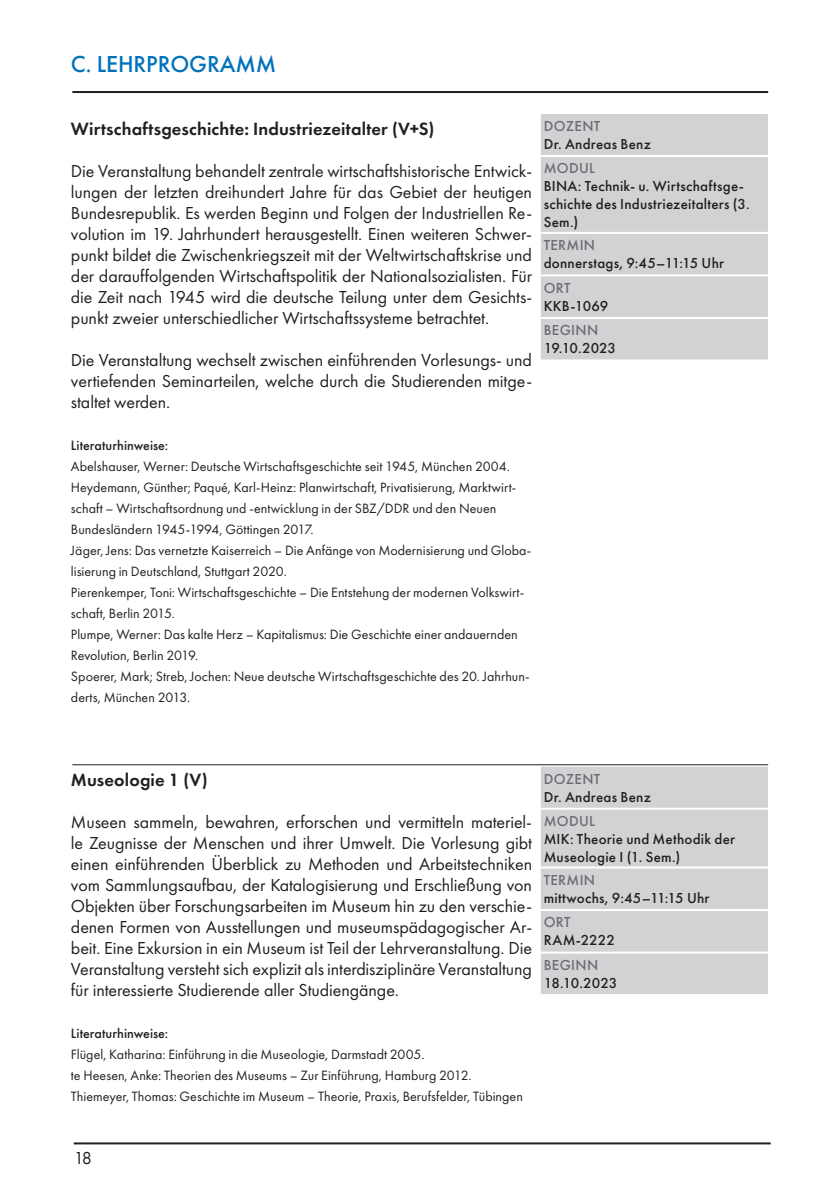
<style>
.page{position:relative;width:840px;height:1191px;background:#fff}
.page>*{position:absolute;margin:0;border:0;box-sizing:border-box;transform-origin:0 0}
.t1{font:500 24px "Futura PT";letter-spacing:-.005em;color:#0072bc}
.t2{font:600 18.4px "Futura PT";letter-spacing:.01em;color:#231f20}
.t3{font:18px/21px "Futura PT";letter-spacing:-.005em;color:#231f20;text-align:justify}
.t4{font:500 15px/18px "Futura PT";letter-spacing:.015em;color:#231f20}
.t5{font:500 15px "Futura PT";letter-spacing:.02em;color:#6c6d70}
.t6{font:14px/21px "Futura PT";color:#231f20}
.t7{font:500 14px "Futura PT";letter-spacing:.005em;color:#231f20}
</style>
<div class="page">
<hr style="left:74px;top:1142px;width:696px;height:2px;background:#231f20">
<hr style="left:72px;top:91px;width:695px;height:2px;background:#231f20">
<div style="left:541px;top:114px;width:226px;height:245px;background:#d1d2d4"></div>
<hr style="left:540px;top:155px;width:227px;height:2px;background:#fff">
<hr style="left:540px;top:232px;width:227px;height:2px;background:#fff">
<hr style="left:540px;top:274px;width:227px;height:2px;background:#fff">
<hr style="left:540px;top:317px;width:227px;height:2px;background:#fff">
<div style="left:541px;top:766px;width:226px;height:228px;background:#d1d2d4"></div>
<hr style="left:540px;top:807px;width:227px;height:2px;background:#fff">
<hr style="left:540px;top:866px;width:227px;height:2px;background:#fff">
<hr style="left:540px;top:909px;width:227px;height:2px;background:#fff">
<hr style="left:540px;top:951px;width:227px;height:2px;background:#fff">
<hr style="left:72px;top:764px;width:695px;height:1px;background:#231f20">
<h1 class="t1" style="left:71px;top:50px;width:207px">C. LEHRPROGRAMM</h1>
<p class="t2" style="left:71px;top:117px;width:365px">Wirtschaftsgeschichte: Industriezeitalter (V+S)</p>
<p class="t3" style="left:71px;top:160px;width:462px">Die Veranstaltung behandelt zentrale wirtschaftshistorische Entwick&shy;lungen der letzten dreihundert Jahre für das Gebiet der heutigen Bundesrepublik. Es werden Beginn und Folgen der Industriellen Re&shy;volution im 19. Jahrhundert herausgestellt. Einen weiteren Schwer&shy;punkt bildet die Zwischenkriegszeit mit der Weltwirtschaftskrise und der darauffolgenden Wirtschaftspolitik der Nationalsozialisten. Für die Zeit nach 1945 wird die deutsche Teilung unter dem Gesichts&shy;punkt zweier unterschiedlicher Wirtschaftssysteme betrachtet.</p>
<p class="t3" style="left:71px;top:349px;width:462px">Die Veranstaltung wechselt zwischen einführenden Vorlesungs- und vertiefenden Seminarteilen, welche durch die Studierenden mitge&shy;staltet werden.</p>
<p class="t7" style="left:71px;top:437px;width:99px">Literaturhinweise:</p>
<p class="t6" style="left:71px;top:456px;width:461px">Abelshauser, Werner: Deutsche Wirtschaftsgeschichte seit 1945, München 2004.<br>Heydemann, Günther; Paqué, Karl-Heinz: Planwirtschaft, Privatisierung, Marktwirt&shy;schaft – Wirtschaftsordnung und -entwicklung in der SBZ/DDR und den Neuen Bundesländern 1945-1994, Göttingen 2017.<br>Jäger, Jens: Das vernetzte Kaiserreich – Die Anfänge von Modernisierung und Globa&shy;lisierung in Deutschland, Stuttgart 2020.<br>Pierenkemper, Toni: Wirtschaftsgeschichte – Die Entstehung der modernen Volkswirt&shy;schaft, Berlin 2015.<br>Plumpe, Werner: Das kalte Herz – Kapitalismus: Die Geschichte einer andauernden Revolution, Berlin 2019.<br>Spoerer, Mark; Streb, Jochen: Neue deutsche Wirtschaftsgeschichte des 20. Jahrhun&shy;derts, München 2013.</p>
<p class="t5" style="left:543px;top:117px;width:58px">DOZENT</p>
<p class="t4" style="left:543px;top:135px;width:109px">Dr. Andreas Benz</p>
<p class="t5" style="left:543px;top:159px;width:53px">MODUL</p>
<p class="t4" style="left:543px;top:177px;width:207px">BINA: Technik- u. Wirtschaftsge&shy;schichte des Industriezeitalters (3.<br>Sem.)</p>
<p class="t5" style="left:543px;top:236px;width:53px">TERMIN</p>
<p class="t4" style="left:543px;top:254px;width:182px">donnerstags, 9:45–11:15 Uhr</p>
<p class="t5" style="left:543px;top:278px;width:28px">ORT</p>
<p class="t4" style="left:543px;top:296px;width:66px">KKB-1069</p>
<p class="t5" style="left:543px;top:321px;width:56px">BEGINN</p>
<p class="t4" style="left:543px;top:339px;width:74px">19.10.2023</p>
<p class="t2" style="left:71px;top:768px;width:138px">Museologie 1 (V)</p>
<p class="t3" style="left:71px;top:811px;width:462px">Museen sammeln, bewahren, erforschen und vermitteln materiel&shy;le Zeugnisse der Menschen und ihrer Umwelt. Die Vorlesung gibt einen einführenden Überblick zu Methoden und Arbeitstechniken vom Sammlungsaufbau, der Katalogisierung und Erschließung von Objekten über Forschungsarbeiten im Museum hin zu den verschie&shy;denen Formen von Ausstellungen und museumspädagogischer Ar&shy;beit. Eine Exkursion in ein Museum ist Teil der Lehrveranstaltung. Die Veranstaltung versteht sich explizit als interdisziplinäre Veranstaltung für interessierte Studierende aller Studiengänge.</p>
<p class="t7" style="left:71px;top:1025px;width:99px">Literaturhinweise:</p>
<p class="t6" style="left:71px;top:1044px;width:453px">Flügel, Katharina: Einführung in die Museologie, Darmstadt 2005.<br>te Heesen, Anke: Theorien des Museums – Zur Einführung, Hamburg 2012.<br>Thiemeyer, Thomas: Geschichte im Museum – Theorie, Praxis, Berufsfelder, Tübingen</p>
<p class="t5" style="left:543px;top:770px;width:58px">DOZENT</p>
<p class="t4" style="left:543px;top:788px;width:109px">Dr. Andreas Benz</p>
<p class="t5" style="left:543px;top:812px;width:53px">MODUL</p>
<p class="t4" style="left:543px;top:830px;width:193px">MIK: Theorie und Methodik der<br>Museologie I (1. Sem.)</p>
<p class="t5" style="left:543px;top:870px;width:53px">TERMIN</p>
<p class="t4" style="left:543px;top:888px;width:167px">mittwochs, 9:45–11:15 Uhr</p>
<p class="t5" style="left:543px;top:913px;width:28px">ORT</p>
<p class="t4" style="left:543px;top:931px;width:73px">RAM-2222</p>
<p class="t5" style="left:543px;top:955px;width:56px">BEGINN</p>
<p class="t4" style="left:543px;top:973px;width:75px">18.10.2023</p>
<p class="t3" style="left:74px;top:1147px;width:20px">18</p>
</div>
